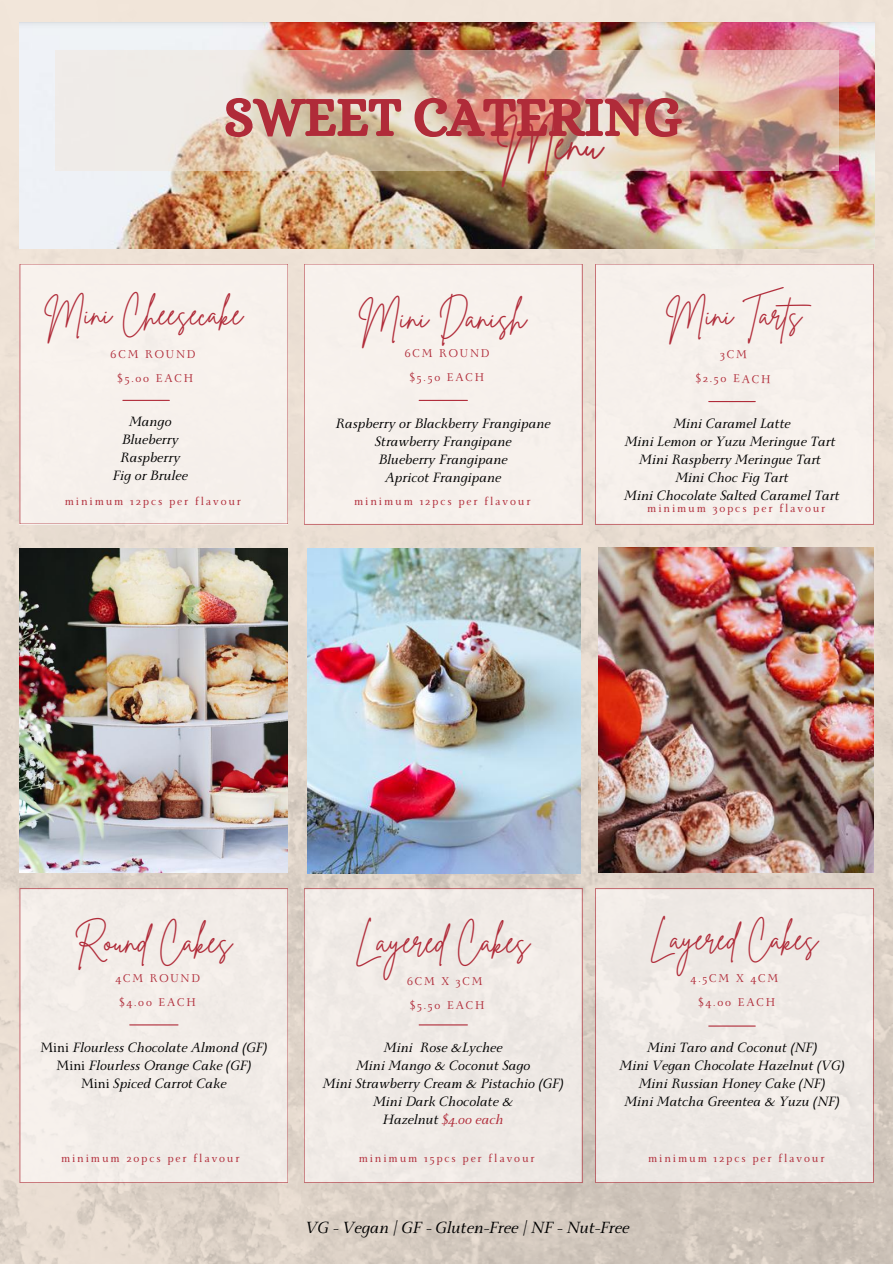
<style>
.page{position:relative;width:893px;height:1264px;background:#fff}
.page>*{position:absolute;margin:0;border:0;box-sizing:border-box;transform-origin:0 0}
.t1{font:54.15px "CA Generated";color:#b02b39}
.t2{font:46.65px "Brittany Signature";color:#b02b39}
.t3{font:32.85px "Brittany Signature";color:#b02b39}
.t4{font:31.65px "Brittany Signature";color:#b02b39}
.t5{font:italic 18px "Monterchi Serif";color:#000}
.t6{font:italic 15px/18px "Monterchi Serif";color:#000;text-align:center}
.t7{font:12.6px/24px "Monterchi Serif";letter-spacing:.145em;color:#b02b39;text-align:center}
.s1{font-style:normal}
.s2{color:#b02b39}
</style>
<div class="page">
<img style="left:0;top:0;width:892px;height:1263px">
<div style="left:20px;top:888px;width:268px;height:294px;background:#f2ece8"></div>
<hr style="left:130px;top:1024px;width:48px;height:1px;background:#b02b39">
<div style="left:20px;top:264px;width:268px;height:260px;background:#f7f1ec"></div>
<hr style="left:123px;top:400px;width:46px;height:1px;background:#b02b39">
<div style="left:304px;top:264px;width:278px;height:260px;background:#f7f1ec"></div>
<hr style="left:419px;top:400px;width:48px;height:1px;background:#b02b39">
<div style="left:595px;top:264px;width:278px;height:260px;background:#f6f0ec"></div>
<hr style="left:708px;top:401px;width:47px;height:1px;background:#b02b39">
<div style="left:304px;top:888px;width:278px;height:294px;background:#efeae5"></div>
<hr style="left:419px;top:1024px;width:48px;height:1px;background:#b02b39">
<div style="left:595px;top:888px;width:278px;height:294px;background:#eee9e5"></div>
<hr style="left:708px;top:1025px;width:47px;height:1px;background:#b02b39">
<img style="left:20px;top:22px;width:854px;height:226px">
<img style="left:599px;top:547px;width:274px;height:325px">
<svg style="left:55px;top:50px;width:783px;height:121px;background:#dcbfb1"></svg>
<img style="left:307px;top:548px;width:273px;height:325px">
<img style="left:20px;top:548px;width:268px;height:324px">
<h1 class="t1" style="left:224px;top:85px;width:458px">SWEET CATERING</h1>
<h2 class="t2" style="left:496px;top:113px;width:108px">Menu</h2>
<h3 class="t4" style="left:44px;top:293px;width:200px">Mini Cheesecake</h3>
<p class="t7" style="left:111px;top:344px;width:86px">6CM ROUND $5.00 EACH</p>
<p class="t6" style="left:113px;top:415px;width:77px">Mango<br>Blueberry<br>Raspberry<br>Fig or Brulee</p>
<h3 class="t3" style="left:358px;top:295px;width:169px">Mini Danish</h3>
<p class="t7" style="left:405px;top:343px;width:86px">6CM ROUND $5.50 EACH</p>
<p class="t6" style="left:336px;top:416px;width:216px">Raspberry or Blackberry Frangipane<br>Strawberry Frangipane<br>Blueberry Frangipane<br>Apricot Frangipane</p>
<p class="t7" style="left:65px;top:491px;width:178px">minimum 12pcs per flavour</p>
<p class="t7" style="left:354px;top:491px;width:178px">minimum 12pcs per flavour</p>
<h3 class="t4" style="left:665px;top:293px;width:156px">Mini Tarts</h3>
<p class="t7" style="left:696px;top:344px;width:76px;rotate:1deg">3CM<br>$2.50 EACH</p>
<p class="t6" style="left:624px;top:416px;width:217px">Mini Caramel Latte<br>Mini Lemon or Yuzu Meringue Tart<br>Mini Raspberry Meringue Tart<br>Mini Choc Fig Tart<br>Mini Chocolate Salted Caramel Tart</p>
<p class="t7" style="left:647px;top:498px;width:180px">minimum 30pcs per flavour</p>
<h3 class="t3" style="left:74px;top:919px;width:159px">Round Cakes</h3>
<p class="t7" style="left:115px;top:967px;width:86px">4CM ROUND $4.00 EACH</p>
<p class="t6" style="left:41px;top:1041px;width:228px"><span class="s1">Mini</span> Flourless Chocolate Almond (GF)<br><span class="s1">Mini</span> Flourless Orange Cake (GF)<br><span class="s1">Mini</span> Spiced Carrot Cake</p>
<h3 class="t3" style="left:355px;top:919px;width:176px">Layered Cakes</h3>
<p class="t7" style="left:407px;top:971px;width:79px;text-align:left">6CM X 3CM $5.50 EACH</p>
<p class="t6" style="left:323px;top:1041px;width:242px">Mini Rose &amp;Lychee<br>Mini Mango &amp; Coconut Sago<br>Mini Strawberry Cream &amp; Pistachio (GF)<br>Mini Dark Chocolate &amp;<br>Hazelnut <span class="s2">$4.00 each</span></p>
<h3 class="t4" style="left:649px;top:918px;width:170px">Layered Cakes</h3>
<p class="t7" style="left:690px;top:967px;width:89px">4.5CM X 4CM $4.00 EACH</p>
<p class="t6" style="left:619px;top:1041px;width:226px">Mini Taro and Coconut (NF)<br>Mini Vegan Chocolate Hazelnut (VG)<br>Mini Russian Honey Cake (NF)<br>Mini Matcha Greentea &amp; Yuzu (NF)</p>
<p class="t7" style="left:61px;top:1148px;width:180px">minimum 20pcs per flavour</p>
<p class="t7" style="left:358px;top:1148px;width:177px">minimum 15pcs per flavour</p>
<p class="t7" style="left:648px;top:1148px;width:178px">minimum 12pcs per flavour</p>
<p class="t5" style="left:305px;top:1218px;width:325px">VG - Vegan | GF - Gluten-Free | NF - Nut-Free</p>
</div>
